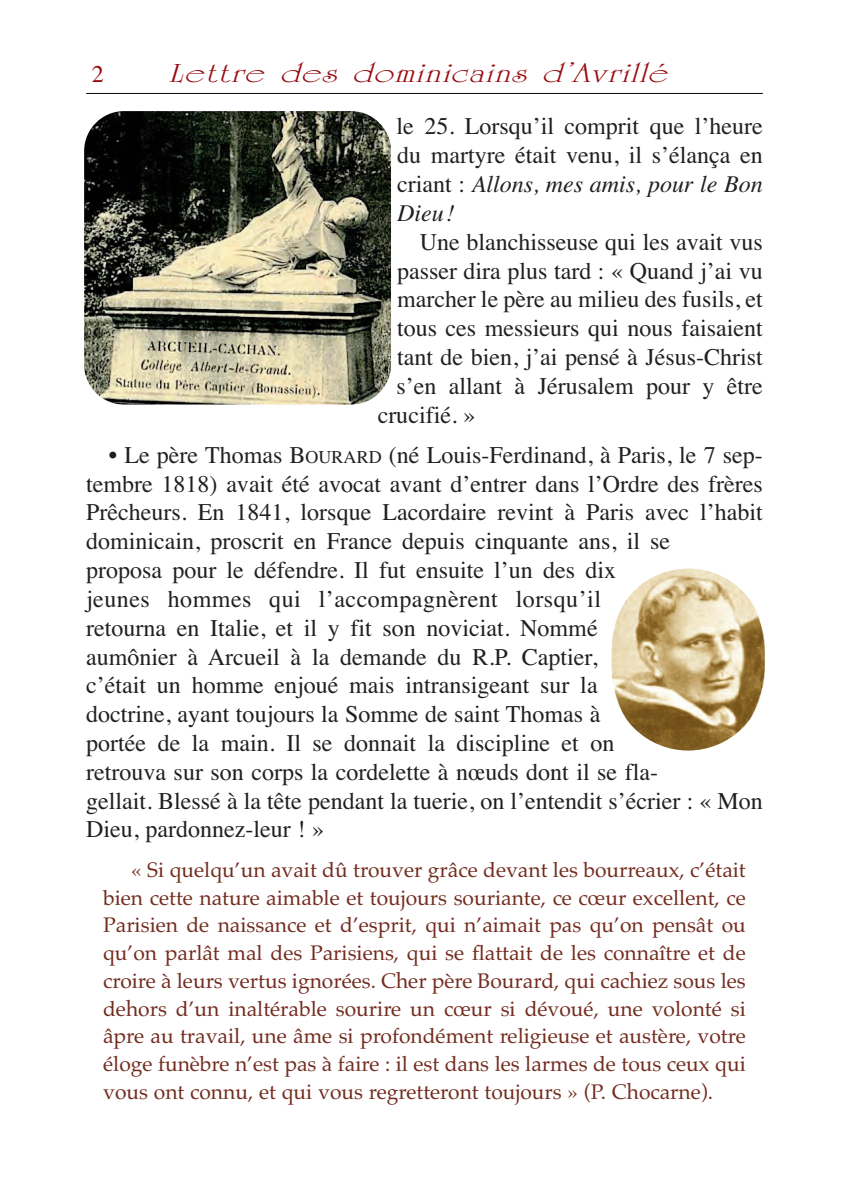
<style>
.page{position:relative;width:849px;height:1198px;background:#fff}
.page>*{position:absolute;margin:0;border:0;box-sizing:border-box;transform-origin:0 0}
.t1{font:italic 28px "University Roman";letter-spacing:.045em;color:#98090e;scale:1.4 1}
.t2{font:24px/28.8px "Times";color:#231f20;text-align:justify}
.t3{font:24px "Times";color:#98090e}
.t4{font:21px/27.8px "Palatino";color:#732c1f;text-align:justify}
.s1{font-style:italic}
.s2{font-size:18px}
</style>
<div class="page">
<hr style="left:86px;top:93px;width:676px;height:1px;background:#060403">
<img style="left:84px;top:111px;width:307px;height:293px;border-radius:40px">
<img style="left:611px;top:568px;width:153px;height:182px">
<p class="t3" style="left:92px;top:65px;width:13px">2</p>
<p class="t1" style="left:169px;top:62px;width:362px">Lettre des dominicains d ’Avrillé</p>
<p class="t2" style="left:396px;top:114px;width:368px">le 25. Lorsqu’il comprit que l’heure du martyre était venu, il s’élança en criant : <span class="s1">Allons, mes amis, pour le Bon Dieu !</span></p>
<p class="t2" style="left:419px;top:229px;width:344px">Une blanchisseuse qui les avait vus</p>
<p class="t2" style="left:397px;top:258px;width:367px">passer dira plus tard : « Quand j’ai vu</p>
<p class="t2" style="left:397px;top:287px;width:367px">marcher le père au milieu des fusils, et</p>
<p class="t2" style="left:397px;top:316px;width:367px">tous ces messieurs qui nous faisaient</p>
<p class="t2" style="left:397px;top:345px;width:367px">tant de bien, j’ai pensé à Jésus-Christ</p>
<p class="t2" style="left:396px;top:373px;width:368px">s’en allant à Jérusalem pour y être</p>
<p class="t2" style="left:377px;top:402px;width:99px">crucifié. »</p>
<p class="t2" style="left:86px;top:442px;width:678px;text-align:left;text-indent:23px">• Le père Thomas B<span class="s2">OURARD</span> (né Louis-Ferdinand, à Paris, le 7 sep&shy;tembre 1818) avait été avocat avant d’entrer dans l’Ordre des frères Prêcheurs. En 1841, lorsque Lacordaire revint à Paris avec l’habit dominicain, proscrit en France depuis cinquante ans, il se<br>proposa pour le défendre. Il fut ensuite l’un des dix<br>jeunes hommes qui l’accompagnèrent lorsqu’il<br>retourna en Italie, et il y fit son noviciat. Nommé<br>aumônier à Arcueil à la demande du R.P. Captier,<br>c’était un homme enjoué mais intransigeant sur la<br>doctrine, ayant toujours la Somme de saint Thomas à<br>portée de la main. Il se donnait la discipline et on<br>retrouva sur son corps la cordelette à nœuds dont il se fla-<br>gellait. Blessé à la tête pendant la tuerie, on l’entendit s’écrier : « Mon Dieu, pardonnez-leur ! »</p>
<p class="t4" style="left:103px;top:858px;width:644px;text-indent:28px">« Si quelqu’un avait dû trouver grâce devant les bourreaux, c’était bien cette nature aimable et toujours souriante, ce cœur excellent, ce Parisien de naissance et d’esprit, qui n’aimait pas qu’on pensât ou qu’on parlât mal des Parisiens, qui se flattait de les connaître et de croire à leurs vertus ignorées. Cher père Bourard, qui cachiez sous les dehors d’un inaltérable sourire un cœur si dévoué, une volonté si âpre au travail, une âme si profondément religieuse et austère, votre éloge funèbre n’est pas à faire : il est dans les larmes de tous ceux qui vous ont connu, et qui vous regretteront toujours » (P. Chocarne).</p>
</div>
